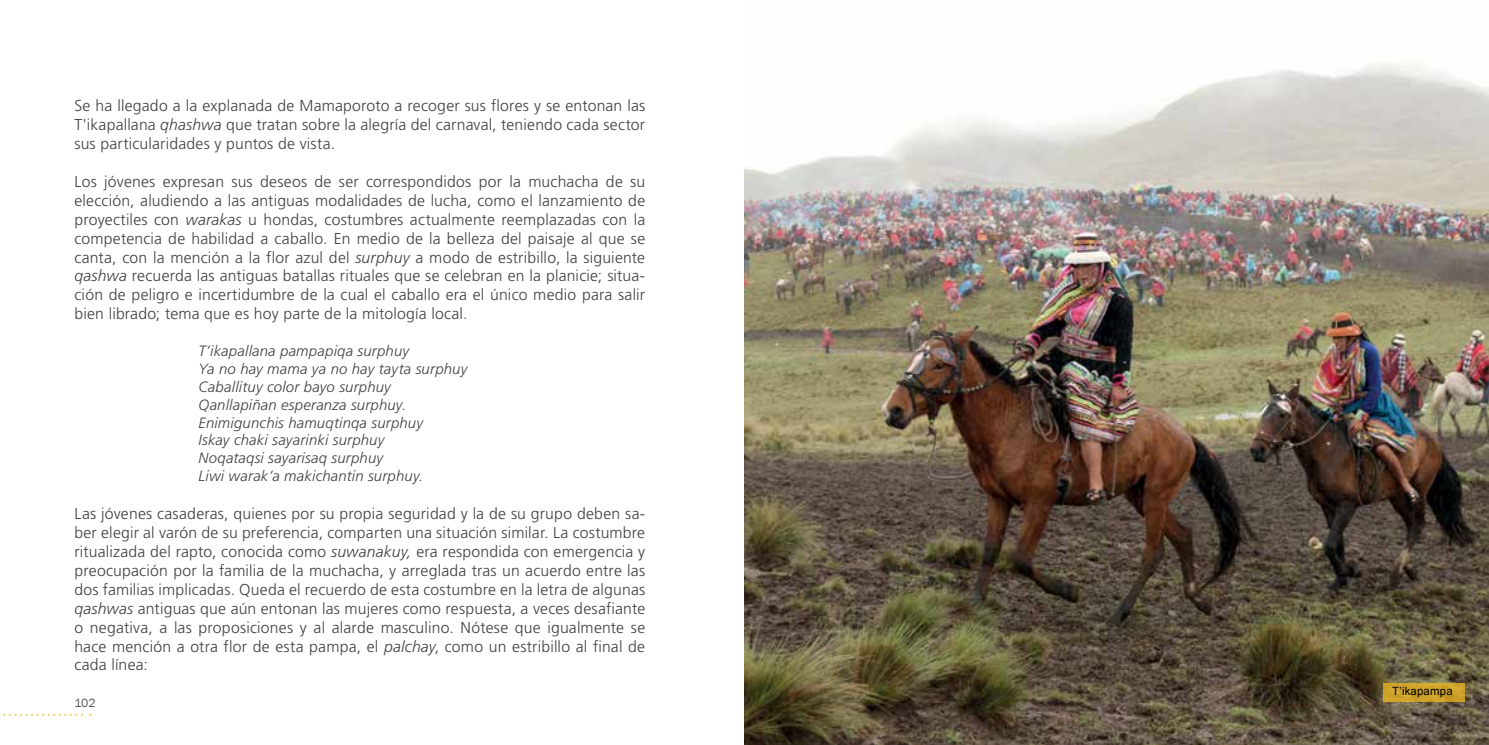
<style>
.page{position:relative;width:1489px;height:745px;background:#fff}
.page>*{position:absolute;margin:0;border:0;box-sizing:border-box;transform-origin:0 0}
.t1{font:300 15.75px/18.9px "Frutiger";letter-spacing:.015em;color:#414042;text-align:justify}
.t2{font:italic 300 14.88px/17.8px "Frutiger";letter-spacing:.015em;color:#414042}
.t3{font:12.25px "Franklin Gothic";color:#58595b}
.t4{font:11.38px "Arial";letter-spacing:.015em;color:#000}
.s1{font-style:italic}
</style>
<div class="page">
<svg style="left:3px;top:713px;width:88px;height:2px"></svg>
<img style="left:744px;top:63px;width:744px;height:681px">
<div style="left:1382px;top:682px;width:82px;height:19px;background:#cfa42a"></div>
<p class="t1" style="left:74px;top:96px;width:572px">Se ha llegado a la explanada de Mamaporoto a recoger sus flores y se entonan las T'ikapallana <span class="s1">qhashwa</span> que tratan sobre la alegría del carnaval, teniendo cada sector sus particularidades y puntos de vista.</p>
<p class="t1" style="left:74px;top:172px;width:572px">Los jóvenes expresan sus deseos de ser correspondidos por la muchacha de su elección, aludiendo a las antiguas modalidades de lucha, como el lanzamiento de proyectiles con <span class="s1">warakas</span> u hondas, costumbres actualmente reemplazadas con la competencia de habilidad a caballo. En medio de la belleza del paisaje al que se canta, con la mención a la flor azul del <span class="s1">surphuy</span> a modo de estribillo, la siguiente <span class="s1">qashwa</span> recuerda las antiguas batallas rituales que se celebran en la planicie; situa&shy;ción de peligro e incertidumbre de la cual el caballo era el único medio para salir bien librado; tema que es hoy parte de la mitología local.</p>
<p class="t2" style="left:198px;top:342px;width:270px">T’ikapallana pampapiqa surphuy<br>Ya no hay mama ya no hay tayta surphuy<br>Caballituy color bayo surphuy<br>Qanllapiñan esperanza surphuy.<br>Enimigunchis hamuqtinqa surphuy<br>Iskay chaki sayarinki surphuy<br>Noqataqsi sayarisaq surphuy<br>Liwi warak’a makichantin surphuy.</p>
<p class="t1" style="left:74px;top:504px;width:572px">Las jóvenes casaderas, quienes por su propia seguridad y la de su grupo deben sa&shy;ber elegir al varón de su preferencia, comparten una situación similar. La costumbre ritualizada del rapto, conocida como <span class="s1">suwanakuy,</span> era respondida con emergencia y preocupación por la familia de la muchacha, y arreglada tras un acuerdo entre las dos familias implicadas. Queda el recuerdo de esta costumbre en la letra de algunas <span class="s1">qashwas</span> antiguas que aún entonan las mujeres como respuesta, a veces desafiante o negativa, a las proposiciones y al alarde masculino. Nótese que igualmente se hace mención a otra flor de esta pampa, el <span class="s1">palchay</span>, como un estribillo al final de cada línea:</p>
<p class="t3" style="left:74px;top:695px;width:23px">102</p>
<p class="t4" style="left:1391px;top:682px;width:62px">T’ikapampa</p>
</div>
